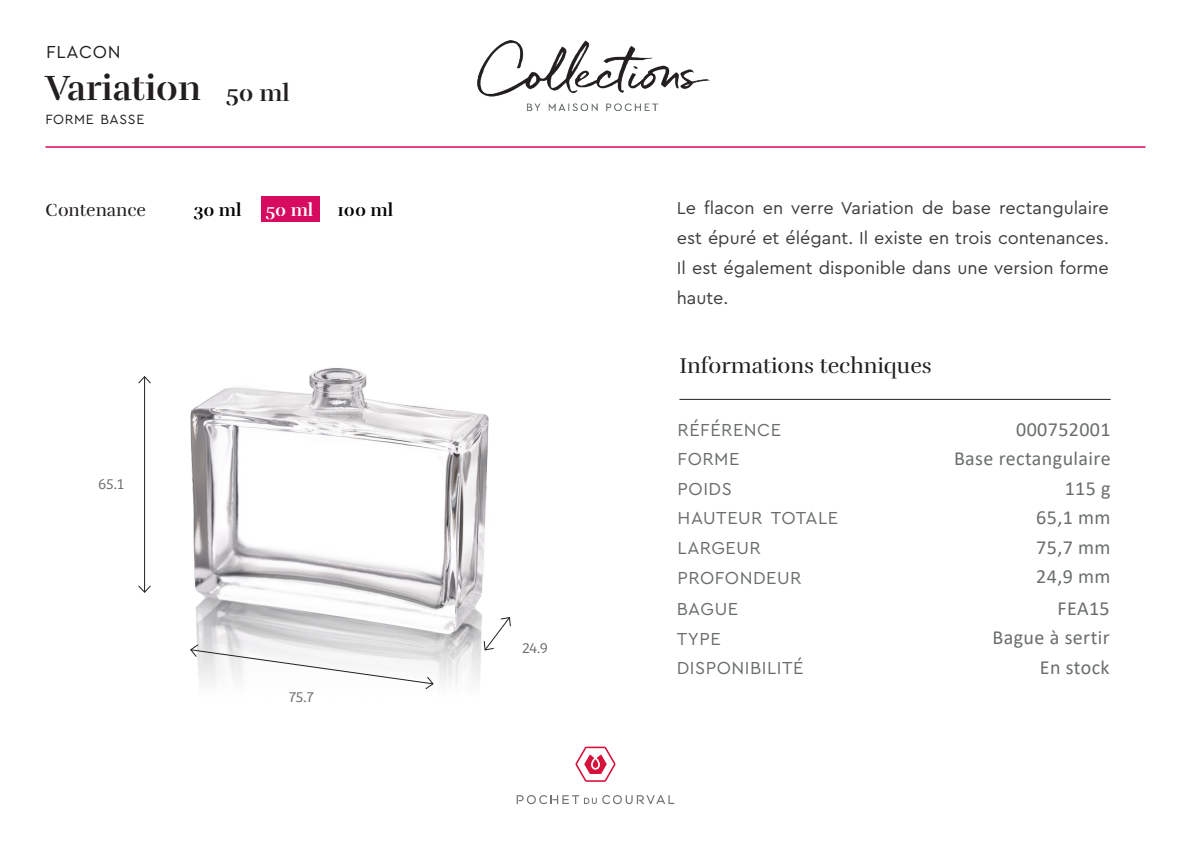
<style>
.page{position:relative;width:1191px;height:851px;background:#fff}
.page>*{position:absolute;margin:0;border:0;box-sizing:border-box;transform-origin:0 0}
.t1{font:36px "Rufina Stencil Bold";color:#231f20}
.t2{font:24px "Rufina Stencil Bold";color:#231f20}
.t3{font:22px "Rufina Stencil Regular";color:#231f20}
.t4{font:20px "Calibri";letter-spacing:.02em;color:#696d6e}
.t5{font:18.2px "Cera Pro";letter-spacing:.03em;color:#696d6e}
.t6{font:18.2px "Cera Pro";letter-spacing:.045em;color:#231f20}
.t7{font:18px/30px "Cera Pro";color:#3e3e3f;text-align:justify}
.t8{font:18px "Rufina Stencil Regular";color:#231f20}
.t9{font:18px "Rufina Stencil Bold";color:#000}
.t10{font:18px "Rufina Stencil Bold";color:#000001}
.t11{font:18px "Rufina Stencil Bold";color:#fff}
.t12{font:300 15px "Bree";color:#696d6e}
.t13{font:14px "Cera Pro";letter-spacing:.045em;color:#231f20}
</style>
<div class="page">
<hr style="left:679px;top:399px;width:431px;height:1px;background:#231f20">
<img style="left:478px;top:40px;width:231px;height:70px">
<svg style="left:516px;top:795px;width:158px;height:9px"></svg>
<svg style="left:575px;top:746px;width:40px;height:35px"></svg>
<img style="left:145px;top:368px;width:344px;height:322px">
<hr style="left:144px;top:376px;width:1px;height:216px;background:#231f20">
<svg style="left:138px;top:376px;width:13px;height:8px"></svg>
<svg style="left:138px;top:585px;width:13px;height:8px"></svg>
<svg style="left:190px;top:644px;width:244px;height:45px"></svg>
<svg style="left:483px;top:616px;width:28px;height:34px"></svg>
<div style="left:261px;top:196px;width:58px;height:26px;background:#d60a5e"></div>
<hr style="left:45px;top:146px;width:1100px;height:2px;background:#d60a5e">
<p class="t6" style="left:46px;top:39px;width:76px">FLACON</p>
<p class="t1" style="left:45px;top:66px;width:157px">Variation</p>
<p class="t13" style="left:45px;top:110px;width:100px">FORME BASSE</p>
<p class="t2" style="left:226px;top:78px;width:65px">50 ml</p>
<p class="t8" style="left:46px;top:199px;width:102px">Contenance</p>
<p class="t10" style="left:193px;top:199px;width:50px">30 ml</p>
<p class="t11" style="left:265px;top:199px;width:49px">50 ml</p>
<p class="t9" style="left:337px;top:199px;width:57px">100 ml</p>
<p class="t12" style="left:98px;top:475px;width:27px">65.1</p>
<p class="t12" style="left:289px;top:688px;width:26px">75.7</p>
<p class="t12" style="left:522px;top:639px;width:28px">24.9</p>
<p class="t7" style="left:677px;top:192px;width:433px">Le flacon en verre Variation de base rectangulaire est épuré et élégant. Il existe en trois contenances.<br>Il est également disponible dans une version forme haute.</p>
<p class="t3" style="left:679px;top:352px;width:254px">Informations techniques</p>
<p class="t5" style="left:677px;top:417px;width:105px">RÉFÉRENCE</p>
<p class="t4" style="left:1016px;top:415px;width:96px">000752001</p>
<p class="t5" style="left:677px;top:447px;width:63px">FORME</p>
<p class="t4" style="left:954px;top:444px;width:158px">Base rectangulaire</p>
<p class="t5" style="left:677px;top:477px;width:56px">POIDS</p>
<p class="t4" style="left:1064px;top:474px;width:47px">115 g</p>
<p class="t5" style="left:677px;top:505px;width:162px">HAUTEUR TOTALE</p>
<p class="t4" style="left:1036px;top:503px;width:76px">65,1 mm</p>
<p class="t5" style="left:677px;top:535px;width:85px">LARGEUR</p>
<p class="t4" style="left:1036px;top:533px;width:76px">75,7 mm</p>
<p class="t5" style="left:677px;top:565px;width:125px">PROFONDEUR</p>
<p class="t4" style="left:1036px;top:562px;width:76px">24,9 mm</p>
<p class="t5" style="left:677px;top:596px;width:63px">BAGUE</p>
<p class="t4" style="left:1057px;top:594px;width:54px">FEA15</p>
<p class="t5" style="left:677px;top:626px;width:46px">TYPE</p>
<p class="t4" style="left:992px;top:623px;width:119px">Bague à sertir</p>
<p class="t5" style="left:677px;top:656px;width:128px">DISPONIBILITÉ</p>
<p class="t4" style="left:1040px;top:653px;width:71px">En stock</p>
</div>
